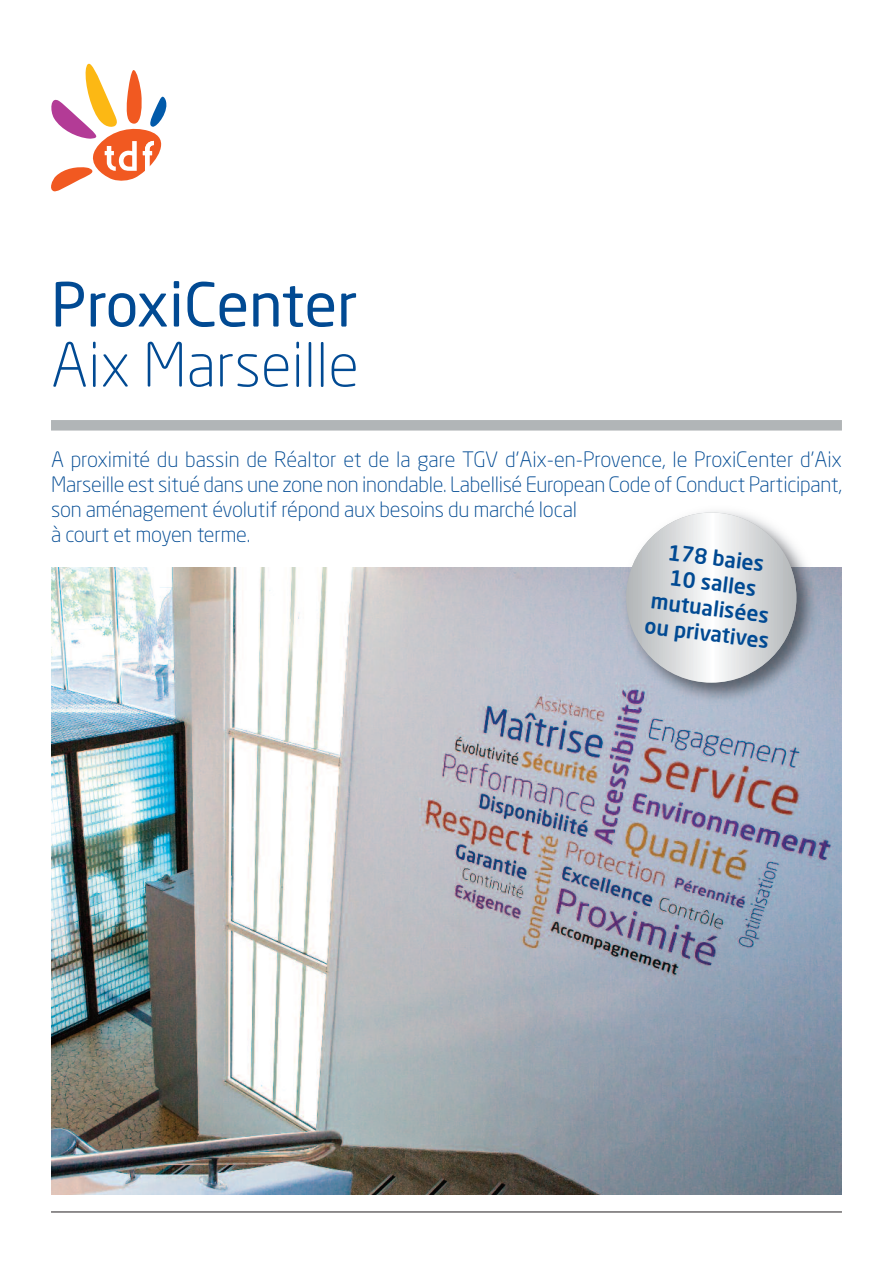
<style>
.page{position:relative;width:893px;height:1263px;background:#fff}
.page>*{position:absolute;margin:0;border:0;box-sizing:border-box;transform-origin:0 0}
.t1{font:300 60px "Neo Sans Std";color:#014a93}
.t2{font:60px "Neo Sans Std";color:#014a93}
.t3{font:300 21px/25.2px "Neo Sans Std";letter-spacing:-.015em;color:#014a93}
.t4{font:500 21px/25.2px "Neo Sans Std";color:#014a93;text-align:center}
</style>
<div class="page">
<svg style="left:51px;top:64px;width:115px;height:127px"></svg>
<hr style="left:51px;top:1211px;width:791px;height:1px;background:#231f20">
<div style="left:51px;top:420px;width:791px;height:11px;background:#b1b5b7"></div>
<img style="left:51px;top:568px;width:791px;height:627px">
<img style="left:618px;top:511px;width:204px;height:198px">
<svg style="left:626px;top:512px;width:170px;height:171px"></svg>
<h1 class="t2" style="left:51px;top:282px;width:308px">ProxiCenter</h1>
<h1 class="t1" style="left:51px;top:342px;width:309px">Aix Marseille</h1>
<p class="t3" style="left:51px;top:448px;width:792px">A proximité du bassin de Réaltor et de la gare TGV d’Aix-en-Provence, le ProxiCenter d’Aix Marseille est situé dans une zone non inondable. Labellisé European Code of Conduct Participant, son aménagement évolutif répond aux besoins du marché local<br>à court et moyen terme.</p>
<p class="t4" style="left:655px;top:540px;width:126px;rotate:7deg">178 baies<br>10 salles mutualisées ou privatives</p>
</div>
